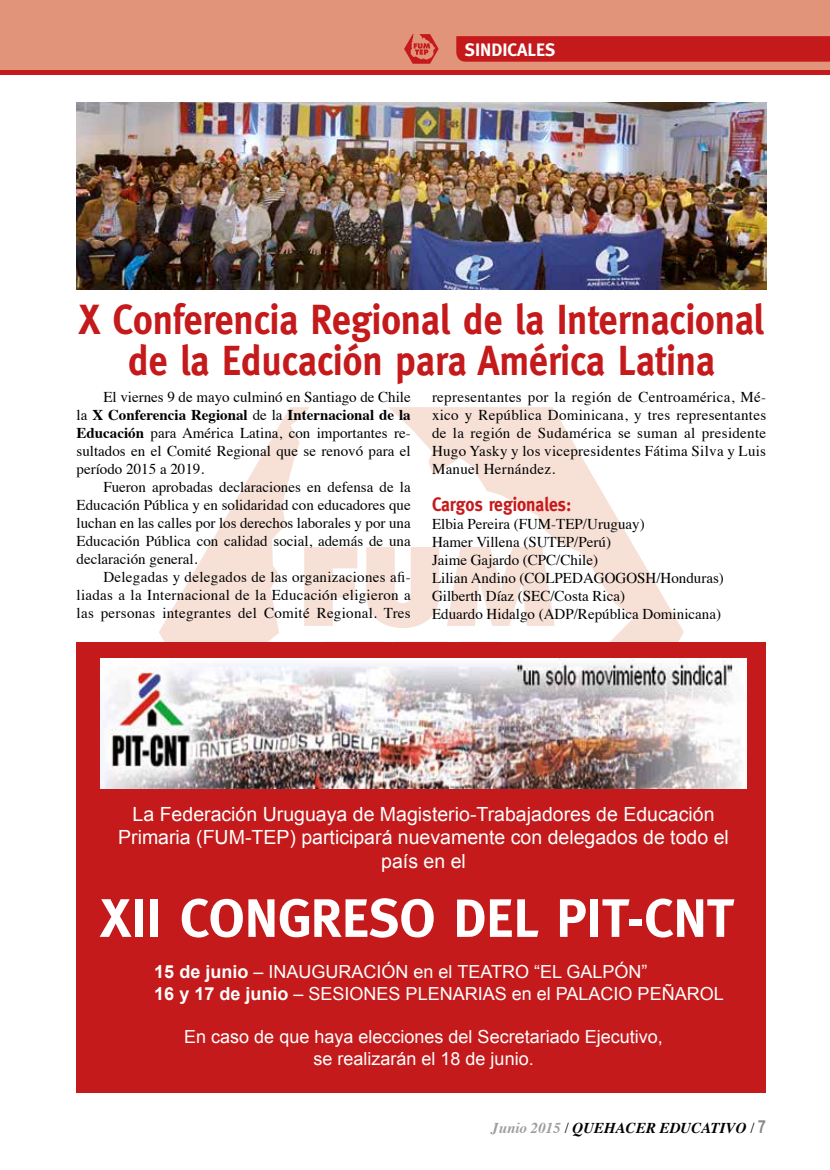
<style>
.page{position:relative;width:830px;height:1170px;background:#fff}
.page>*{position:absolute;margin:0;border:0;box-sizing:border-box;transform-origin:0 0}
.t1{font:700 54px "Meta";color:#fff}
.t2{font:700 42px/40.5px "Meta";color:#c51a1b;text-align:center;scale:.9 1}
.t3{font:19.5px/23.4px "Arial";color:#fff;text-align:center}
.t4{font:700 19.5px "Meta";color:#c51a1b;scale:.9 1}
.t5{font:18px/21.6px "Arial";color:#fff}
.t6{font:700 18px "Meta";color:#fff}
.t7{font:15px/18px "Times";color:#000;text-align:justify}
.t8{font:italic 700 15px "Times";color:#000}
.s1{font-weight:700}
.s2{color:#9d9d9c}
.s3{font-weight:400;font-style:normal}
.s4{font-family:"Arial Narrow";font-style:normal;font-size:18px;color:#878787}
</style>
<div class="page">
<svg style="left:159px;top:407px;width:524px;height:235px"></svg>
<div style="left:0;top:36px;width:829px;height:38px;background:#c51a1b"></div>
<div style="left:0;top:0;width:829px;height:70px;background:#e2947b"></div>
<svg style="left:456px;top:36px;width:373px;height:26px;background:#c51c1c"></svg>
<svg style="left:404px;top:34px;width:34px;height:30px"></svg>
<div style="left:77px;top:642px;width:688px;height:449px;background:#c51a1b"></div>
<img style="left:77px;top:102px;width:688px;height:188px">
<img style="left:100px;top:659px;width:646px;height:129px">
<p class="t6" style="left:464px;top:40px;width:92px">SINDICALES</p>
<h2 class="t2" style="left:79px;top:299px;width:762px">X Conferencia Regional de la Internacional de la Educación para América Latina</h2>
<p class="t7" style="left:432px;top:387px;width:335px">representantes por la región de Centroamérica, Mé&shy;xico y República Dominicana, y tres representantes de la región de Sudamérica se suman al presidente Hugo Yasky y los vicepresidentes Fátima Silva y Luis Manuel Hernández.</p>
<h3 class="t4" style="left:432px;top:493px;width:156px">Cargos regionales:</h3>
<p class="t7" style="left:432px;top:513px;width:293px;text-align:left">Elbia Pereira (FUM-TEP/Uruguay)<br>Hamer Villena (SUTEP/Perú)<br>Jaime Gajardo (CPC/Chile)<br>Lilian Andino (COLPEDAGOGOSH/Honduras)<br>Gilberth Díaz (SEC/Costa Rica)<br>Eduardo Hidalgo (ADP/República Dominicana)</p>
<p class="t7" style="left:77px;top:387px;width:335px;text-indent:27px">El viernes 9 de mayo culminó en Santiago de Chile la <span class="s1">X Conferencia Regional</span> de la <span class="s1">Internacional de la Educación</span> para América Latina, con importantes re&shy;sultados en el Comité Regional que se renovó para el período 2015 a 2019.</p>
<p class="t7" style="left:77px;top:477px;width:335px;text-indent:27px">Fueron aprobadas declaraciones en defensa de la Educación Pública y en solidaridad con educadores que luchan en las calles por los derechos laborales y por una Educación Pública con calidad social, además de una declaración general.</p>
<p class="t7" style="left:77px;top:567px;width:335px;text-indent:27px">Delegadas y delegados de las organizaciones afi&shy;liadas a la Internacional de la Educación eligieron a las personas integrantes del Comité Regional. Tres</p>
<h3 class="t3" style="left:118px;top:802px;width:612px">La Federación Uruguaya de Magisterio-Trabajadores de Educación<br>Primaria (FUM-TEP) participará nuevamente con delegados de todo el país en el</h3>
<h1 class="t1" style="left:100px;top:886px;width:635px">XII CONGRESO DEL PIT-CNT</h1>
<p class="t5" style="left:154px;top:961px;width:570px"><span class="s1">15 de junio</span> – INAUGURACIÓN en el TEATRO “EL GALPÓN”<br><span class="s1">16 y 17 de junio</span> – SESIONES PLENARIAS en el PALACIO PEÑAROL</p>
<p class="t5" style="left:184px;top:1026px;width:480px;text-align:center">En caso de que haya elecciones del Secretariado Ejecutivo, se realizarán el 18 de junio.</p>
<p class="t8" style="left:491px;top:1113px;width:276px"><span class="s2">Junio 2015</span> <span class="s3">/</span> QUEHACER EDUCATIVO <span class="s3">/</span> <span class="s4">7</span></p>
</div>
